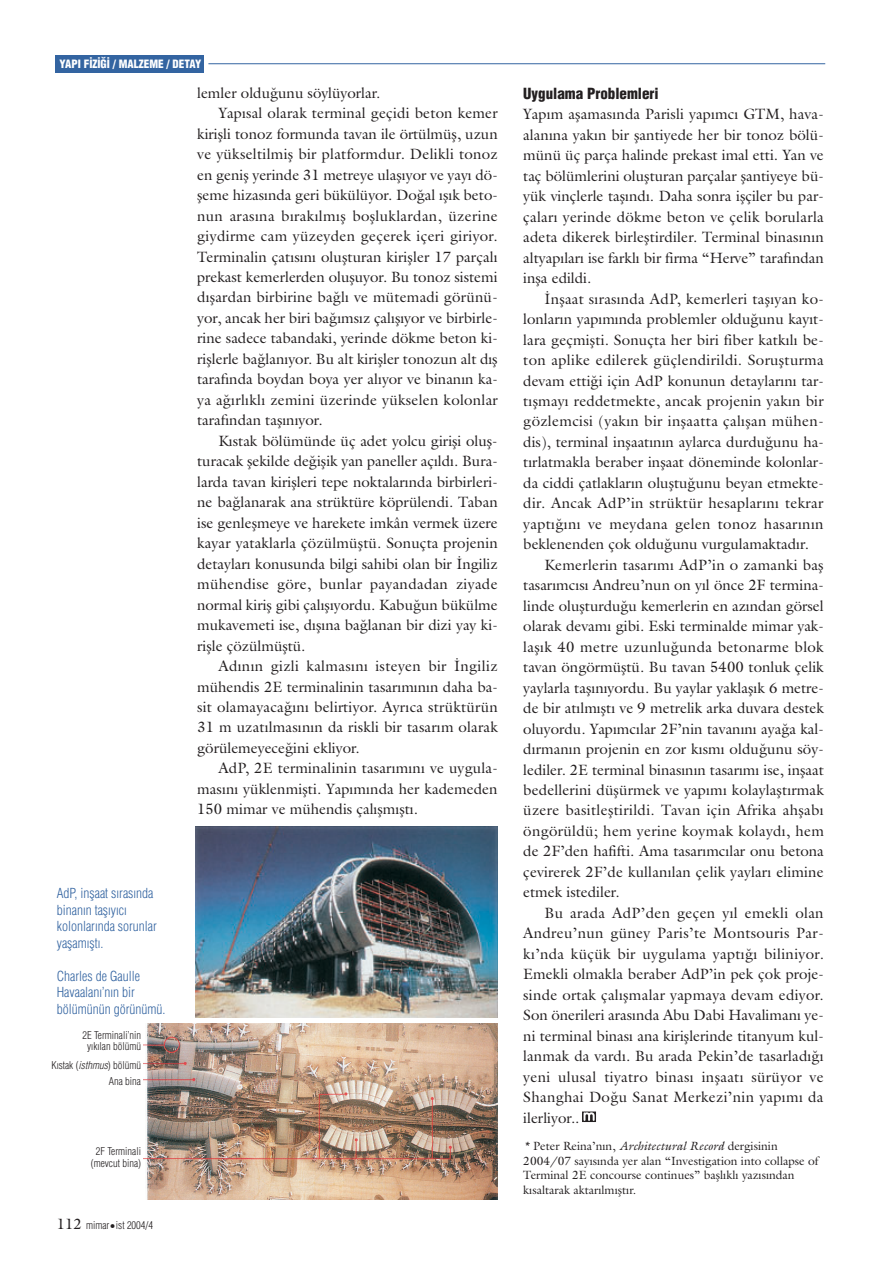
<style>
.page{position:relative;width:893px;height:1263px;background:#fff}
.page>*{position:absolute;margin:0;border:0;box-sizing:border-box;transform-origin:0 0}
.t1{font:15px/20.5px "Galliard Turk";color:#231f20;text-align:justify}
.t2{font:15px "Galliard Turk";letter-spacing:.02em;color:#231f20}
.t3{font:15px "Helvetica Cond Black Turk";color:#231f20}
.t4{font:13.5px/16.5px "Helvetica Cond Light Turk";color:#3364a1}
.t5{font:12px/14.4px "Galliard Turk";color:#231f20}
.t6{font:11.25px "Helvetica Cond Black Turk";color:#fff}
.t7{font:10.5px/11.2px "Helvetica Cond Light Turk";color:#231f20;text-align:center}
.s1{font-family:"Helvetica Cond Light Turk I"}
.s2{font-family:"Galliard Turk";font-size:15px}
.s3{font-family:"Galliard Turk I"}
</style>
<div class="page">
<svg style="left:582px;top:1112px;width:14px;height:10px"></svg>
<hr style="left:208px;top:63px;width:617px;height:1px;background:#3364a1">
<div style="left:55px;top:55px;width:149px;height:17px;background:#3364a1"></div>
<img style="left:144px;top:1024px;width:353px;height:175px">
<img style="left:196px;top:827px;width:301px;height:191px">
<p class="t6" style="left:60px;top:60px;width:143px">YAPI F‹Z‹⁄‹ / MALZEME / DETAY</p>
<p class="t4" style="left:57px;top:886px;width:102px">AdP, inflaat s›ras›nda binan›n tafl›y›c› kolonlar›nda sorunlar yaflam›flt›.</p>
<p class="t4" style="left:57px;top:969px;width:110px">Charles de Gaulle<br>Havaalan›’n›n bir bölümünün görünümü.</p>
<p class="t7" style="left:82px;top:1030px;width:60px">2E Terminali’nin y›k›lan bölümü</p>
<p class="t7" style="left:51px;top:1057px;width:91px;line-height:16.5px;text-align:right">K›stak (<span class="s1">isthmus</span>) bölümü<br>Ana bina</p>
<p class="t7" style="left:91px;top:1146px;width:52px;line-height:12px">2F Terminali (mevcut bina)</p>
<p class="t7" style="left:57px;top:1220px;width:98px"><span class="s2">112</span> mimar•ist 2004/4</p>
<p class="t1" style="left:197px;top:84px;width:185px">lemler oldu¤unu söylüyorlar.</p>
<p class="t1" style="left:218px;top:104px;width:281px">Yap›sal olarak terminal geçidi beton kemer</p>
<p class="t1" style="left:197px;top:125px;width:302px">kiriflli tonoz formunda tavan ile örtülmüfl, uzun</p>
<p class="t2" style="left:197px;top:148px;width:302px">ve yükseltilmifl bir platformdur. Delikli tonoz</p>
<p class="t1" style="left:197px;top:166px;width:302px">en genifl yerinde 31 metreye ulafl›yor ve yay› dö-</p>
<p class="t1" style="left:197px;top:186px;width:302px">fleme hizas›nda geri bükülüyor. Do¤al ›fl›k beto-</p>
<p class="t2" style="left:197px;top:210px;width:302px">nun aras›na b›rak›lm›fl boflluklardan, üzerine</p>
<p class="t2" style="left:197px;top:230px;width:302px">giydirme cam yüzeyden geçerek içeri giriyor.</p>
<p class="t1" style="left:197px;top:248px;width:302px">Terminalin çat›s›n› oluflturan kirifller 17 parçal›</p>
<p class="t1" style="left:197px;top:268px;width:302px">prekast kemerlerden olufluyor. Bu tonoz sistemi</p>
<p class="t1" style="left:197px;top:289px;width:302px">d›flardan birbirine ba¤l› ve mütemadi görünü-</p>
<p class="t1" style="left:197px;top:309px;width:302px">yor, ancak her biri ba¤›ms›z çal›fl›yor ve birbirle-</p>
<p class="t1" style="left:197px;top:330px;width:302px">rine sadece tabandaki, yerinde dökme beton ki-</p>
<p class="t1" style="left:197px;top:350px;width:302px">rifllerle ba¤lan›yor. Bu alt kirifller tonozun alt d›fl</p>
<p class="t1" style="left:197px;top:371px;width:302px">taraf›nda boydan boya yer al›yor ve binan›n ka-</p>
<p class="t2" style="left:197px;top:394px;width:302px">ya a¤›rl›kl› zemini üzerinde yükselen kolonlar</p>
<p class="t1" style="left:197px;top:411px;width:127px">taraf›ndan tafl›n›yor.</p>
<p class="t1" style="left:218px;top:432px;width:281px">K›stak bölümünde üç adet yolcu girifli olufl-</p>
<p class="t1" style="left:197px;top:452px;width:302px">turacak flekilde de¤iflik yan paneller aç›ld›. Bura-</p>
<p class="t1" style="left:197px;top:473px;width:302px">larda tavan kiriflleri tepe noktalar›nda birbirleri-</p>
<p class="t1" style="left:197px;top:493px;width:302px">ne ba¤lanarak ana strüktüre köprülendi. Taban</p>
<p class="t1" style="left:197px;top:514px;width:302px">ise genleflmeye ve harekete imkân vermek üzere</p>
<p class="t1" style="left:197px;top:534px;width:302px">kayar yataklarla çözülmüfltü. Sonuçta projenin</p>
<p class="t1" style="left:197px;top:555px;width:302px">detaylar› konusunda bilgi sahibi olan bir ‹ngiliz</p>
<p class="t2" style="left:197px;top:578px;width:302px">mühendise göre, bunlar payandadan ziyade</p>
<p class="t1" style="left:197px;top:596px;width:302px">normal kirifl gibi çal›fl›yordu. Kabu¤un bükülme</p>
<p class="t1" style="left:197px;top:616px;width:302px">mukavemeti ise, d›fl›na ba¤lanan bir dizi yay ki-</p>
<p class="t1" style="left:197px;top:637px;width:110px">riflle çözülmüfltü.</p>
<p class="t2" style="left:218px;top:660px;width:280px">Ad›n›n gizli kalmas›n› isteyen bir ‹ngiliz</p>
<p class="t1" style="left:197px;top:678px;width:302px">mühendis 2E terminalinin tasar›m›n›n daha ba-</p>
<p class="t1" style="left:197px;top:698px;width:302px">sit olamayaca¤›n› belirtiyor. Ayr›ca strüktürün</p>
<p class="t1" style="left:197px;top:719px;width:302px">31 m uzat›lmas›n›n da riskli bir tasar›m olarak</p>
<p class="t1" style="left:197px;top:739px;width:164px">görülemeyece¤ini ekliyor.</p>
<p class="t1" style="left:218px;top:760px;width:281px">AdP, 2E terminalinin tasar›m›n› ve uygula-</p>
<p class="t1" style="left:197px;top:780px;width:302px">mas›n› yüklenmiflti. Yap›m›nda her kademeden</p>
<p class="t1" style="left:197px;top:800px;width:222px">150 mimar ve mühendis çal›flm›flt›.</p>
<p class="t3" style="left:523px;top:87px;width:137px">Uygulama Problemleri</p>
<p class="t1" style="left:523px;top:105px;width:302px">Yap›m aflamas›nda Parisli yap›mc› GTM, hava&shy;alan›na yak›n bir flantiyede her bir tonoz bölü&shy;münü üç parça halinde prekast imal etti. Yan ve taç bölümlerini oluflturan parçalar flantiyeye bü&shy;yük vinçlerle tafl›nd›. Daha sonra iflçiler bu par&shy;çalar› yerinde dökme beton ve çelik borularla adeta dikerek birlefltirdiler. Terminal binas›n›n altyap›lar› ise farkl› bir firma “Herve” taraf›ndan infla edildi.</p>
<p class="t1" style="left:544px;top:290px;width:281px">‹nflaat s›ras›nda AdP, kemerleri tafl›yan ko-</p>
<p class="t1" style="left:523px;top:310px;width:302px">lonlar›n yap›m›nda problemler oldu¤unu kay›t-</p>
<p class="t1" style="left:523px;top:331px;width:302px">lara geçmiflti. Sonuçta her biri fiber katk›l› be-</p>
<p class="t2" style="left:523px;top:354px;width:302px">ton aplike edilerek güçlendirildi. Soruflturma</p>
<p class="t1" style="left:523px;top:372px;width:302px">devam etti¤i için AdP konunun detaylar›n› tar-</p>
<p class="t1" style="left:523px;top:392px;width:302px">t›flmay› reddetmekte, ancak projenin yak›n bir</p>
<p class="t2" style="left:523px;top:416px;width:302px">gözlemcisi (yak›n bir inflaatta çal›flan mühen-</p>
<p class="t1" style="left:523px;top:433px;width:302px">dis), terminal inflaat›n›n aylarca durdu¤unu ha-</p>
<p class="t1" style="left:523px;top:454px;width:302px">t›rlatmakla beraber inflaat döneminde kolonlar-</p>
<p class="t1" style="left:523px;top:474px;width:302px">da ciddi çatlaklar›n olufltu¤unu beyan etmekte-</p>
<p class="t2" style="left:523px;top:498px;width:302px">dir. Ancak AdP’in strüktür hesaplar›n› tekrar</p>
<p class="t2" style="left:523px;top:518px;width:302px">yapt›¤›n› ve meydana gelen tonoz hasar›n›n</p>
<p class="t1" style="left:523px;top:535px;width:287px">beklenenden çok oldu¤unu vurgulamaktad›r.</p>
<p class="t1" style="left:544px;top:556px;width:281px">Kemerlerin tasar›m› AdP’in o zamanki bafl</p>
<p class="t1" style="left:523px;top:576px;width:302px">tasar›mc›s› Andreu’nun on y›l önce 2F termina-</p>
<p class="t1" style="left:523px;top:597px;width:302px">linde oluflturdu¤u kemerlerin en az›ndan görsel</p>
<p class="t1" style="left:523px;top:617px;width:302px">olarak devam› gibi. Eski terminalde mimar yak-</p>
<p class="t2" style="left:523px;top:641px;width:302px">lafl›k 40 metre uzunlu¤unda betonarme blok</p>
<p class="t1" style="left:523px;top:658px;width:302px">tavan öngörmüfltü. Bu tavan 5400 tonluk çelik</p>
<p class="t1" style="left:523px;top:679px;width:302px">yaylarla tafl›n›yordu. Bu yaylar yaklafl›k 6 metre-</p>
<p class="t1" style="left:523px;top:699px;width:302px">de bir at›lm›flt› ve 9 metrelik arka duvara destek</p>
<p class="t1" style="left:523px;top:720px;width:302px">oluyordu. Yap›mc›lar 2F’nin tavan›n› aya¤a kal-</p>
<p class="t1" style="left:523px;top:740px;width:302px">d›rman›n projenin en zor k›sm› oldu¤unu söy-</p>
<p class="t1" style="left:523px;top:761px;width:302px">lediler. 2E terminal binas›n›n tasar›m› ise, inflaat</p>
<p class="t1" style="left:523px;top:781px;width:302px">bedellerini düflürmek ve yap›m› kolaylaflt›rmak</p>
<p class="t2" style="left:523px;top:805px;width:302px">üzere basitlefltirildi. Tavan için Afrika ahflab›</p>
<p class="t2" style="left:523px;top:825px;width:302px">öngörüldü; hem yerine koymak kolayd›, hem</p>
<p class="t1" style="left:523px;top:843px;width:302px">de 2F’den hafifti. Ama tasar›mc›lar onu betona</p>
<p class="t1" style="left:523px;top:863px;width:302px">çevirerek 2F’de kullan›lan çelik yaylar› elimine</p>
<p class="t1" style="left:523px;top:884px;width:98px">etmek istediler.</p>
<p class="t2" style="left:544px;top:907px;width:280px">Bu arada AdP’den geçen y›l emekli olan</p>
<p class="t2" style="left:523px;top:928px;width:302px">Andreu’nun güney Paris’te Montsouris Par-</p>
<p class="t2" style="left:523px;top:948px;width:302px">k›’nda küçük bir uygulama yapt›¤› biliniyor.</p>
<p class="t1" style="left:523px;top:965px;width:302px">Emekli olmakla beraber AdP’in pek çok proje-</p>
<p class="t2" style="left:523px;top:989px;width:302px">sinde ortak çal›flmalar yapmaya devam ediyor.</p>
<p class="t1" style="left:523px;top:1006px;width:302px">Son önerileri aras›nda Abu Dabi Havaliman› ye-</p>
<p class="t1" style="left:523px;top:1027px;width:302px">ni terminal binas› ana kirifllerinde titanyum kul-</p>
<p class="t1" style="left:523px;top:1047px;width:302px">lanmak da vard›. Bu arada Pekin’de tasarlad›¤›</p>
<p class="t2" style="left:523px;top:1071px;width:302px">yeni ulusal tiyatro binas› inflaat› sürüyor ve</p>
<p class="t2" style="left:523px;top:1091px;width:302px">Shanghai Do¤u Sanat Merkezi’nin yap›m› da</p>
<p class="t1" style="left:523px;top:1109px;width:58px">ilerliyor..</p>
<p class="t5" style="left:523px;top:1140px;width:297px"><span class="s3">*</span> Peter Reina’n›n, <span class="s3">Architectural Record</span> dergisinin 2004/07 say›s›nda yer alan “Investigation into collapse of Terminal 2E concourse continues” bafll›kl› yaz›s›ndan k›saltarak aktar›lm›flt›r.</p>
</div>
